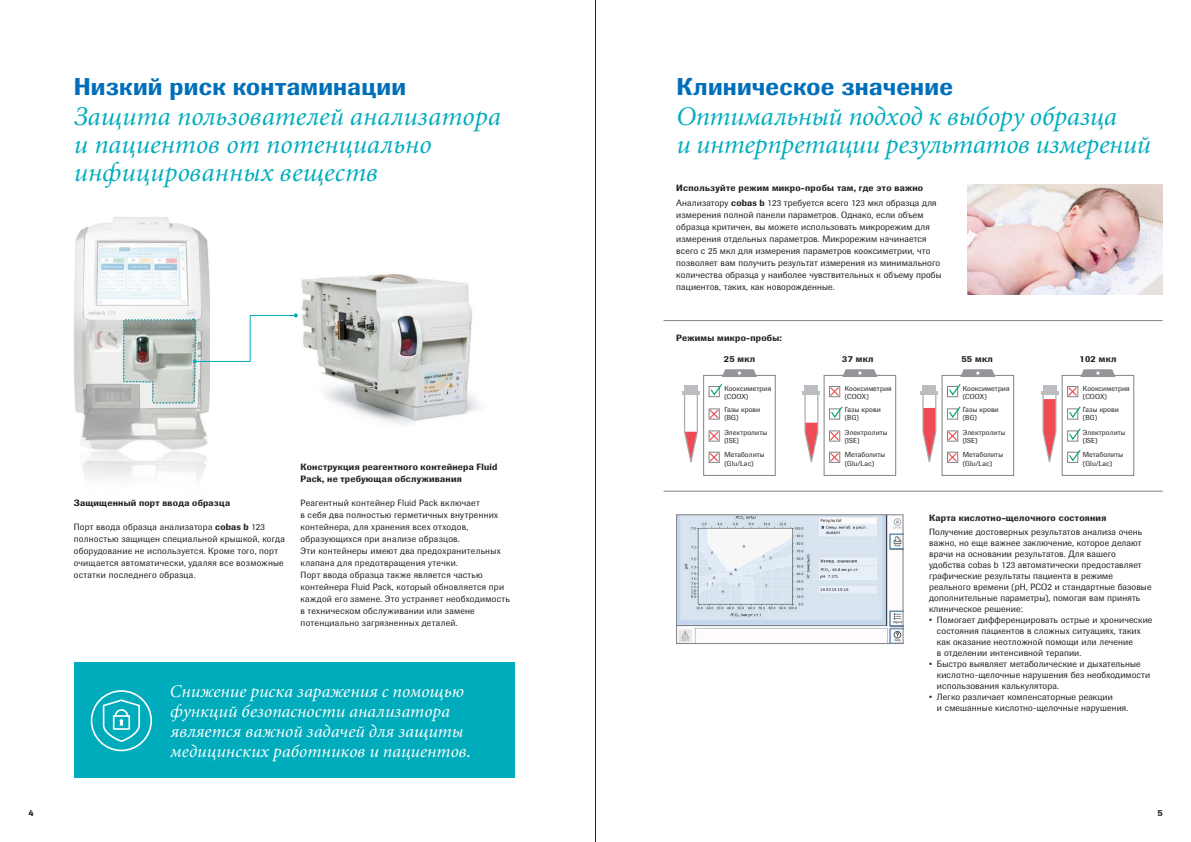
<style>
.page{position:relative;width:1191px;height:842px;background:#fff}
.page>*{position:absolute;margin:0;border:0;box-sizing:border-box;transform-origin:0 0}
.t1{font:italic 27px/28px "Minion Cyr";color:#00acbc}
.t2{font:500 24px "Imago Pro";letter-spacing:.01em;color:#006fba}
.t3{font:italic 18px/20px "Minion Cyr";letter-spacing:.005em;color:#fff}
.t4{font:9px/12px "Imago Pro";letter-spacing:.015em;color:#231f20}
.t5{font:500 9px/12px "Imago Pro";letter-spacing:.03em;color:#231f20}
.t6{font:7.2px/8.4px "Imago Pro";letter-spacing:.015em;color:#231f20}
.s1{font-weight:500}
.s2{font-weight:400}
</style>
<div class="page">
<div style="left:74px;top:662px;width:440px;height:116px;background:#00acbc"></div>
<div style="left:91px;top:690px;width:61px;height:61px;border:2px solid #fff;border-radius:50%"></div>
<svg style="left:102px;top:698px;width:39px;height:43px"></svg>
<img style="left:301px;top:281px;width:179px;height:132px">
<img style="left:74px;top:217px;width:135px;height:262px">
<svg style="left:193px;top:313px;width:105px;height:50px"></svg>
<svg style="left:361px;top:413px;width:105px;height:13px"></svg>
<svg style="left:301px;top:274px;width:143px;height:10px"></svg>
<div style="left:703px;top:375px;width:72px;height:101px;background:#fff;border:1px solid #808285"></div>
<svg style="left:722px;top:369px;width:35px;height:8px"></svg>
<div style="left:823px;top:375px;width:73px;height:101px;background:#fff;border:1px solid #808285"></div>
<svg style="left:842px;top:369px;width:35px;height:8px"></svg>
<div style="left:941px;top:375px;width:73px;height:101px;background:#fff;border:1px solid #808285"></div>
<svg style="left:960px;top:369px;width:35px;height:8px"></svg>
<div style="left:1061px;top:375px;width:73px;height:101px;background:#fff;border:1px solid #808285"></div>
<svg style="left:1080px;top:369px;width:35px;height:8px"></svg>
<img style="left:967px;top:184px;width:195px;height:111px">
<svg style="left:804px;top:395px;width:15px;height:68px"></svg>
<hr style="left:802px;top:391px;width:18px;height:4px;background:#bcbdc0">
<div style="left:804px;top:385px;width:14px;height:7px;background:#bcbdc0"></div>
<svg style="left:922px;top:395px;width:15px;height:68px"></svg>
<hr style="left:920px;top:391px;width:18px;height:4px;background:#bcbdc0">
<div style="left:922px;top:385px;width:14px;height:7px;background:#bcbdc0"></div>
<svg style="left:708px;top:408px;width:11px;height:12px"></svg>
<svg style="left:829px;top:386px;width:11px;height:11px"></svg>
<svg style="left:1067px;top:386px;width:11px;height:11px"></svg>
<svg style="left:708px;top:430px;width:11px;height:12px"></svg>
<svg style="left:829px;top:430px;width:11px;height:12px"></svg>
<svg style="left:947px;top:430px;width:11px;height:12px"></svg>
<svg style="left:708px;top:452px;width:11px;height:11px"></svg>
<svg style="left:829px;top:452px;width:11px;height:11px"></svg>
<svg style="left:947px;top:452px;width:11px;height:11px"></svg>
<svg style="left:709px;top:384px;width:14px;height:13px"></svg>
<div style="left:829px;top:408px;width:11px;height:12px;border:1px solid #808285"></div>
<svg style="left:830px;top:406px;width:13px;height:13px"></svg>
<div style="left:947px;top:408px;width:11px;height:12px;border:1px solid #808285"></div>
<svg style="left:948px;top:406px;width:13px;height:13px"></svg>
<div style="left:947px;top:386px;width:11px;height:11px;border:1px solid #808285"></div>
<svg style="left:948px;top:384px;width:13px;height:13px"></svg>
<div style="left:1067px;top:408px;width:11px;height:12px;border:1px solid #808285"></div>
<svg style="left:1068px;top:406px;width:13px;height:13px"></svg>
<div style="left:1067px;top:430px;width:11px;height:12px;border:1px solid #808285"></div>
<svg style="left:1068px;top:428px;width:13px;height:13px"></svg>
<div style="left:1067px;top:452px;width:11px;height:11px;border:1px solid #808285"></div>
<svg style="left:1068px;top:449px;width:13px;height:13px"></svg>
<svg style="left:684px;top:395px;width:14px;height:67px"></svg>
<hr style="left:682px;top:391px;width:18px;height:4px;background:#bcbdc0">
<div style="left:684px;top:385px;width:13px;height:7px;background:#bcbdc0"></div>
<svg style="left:1042px;top:395px;width:15px;height:68px"></svg>
<hr style="left:1040px;top:391px;width:18px;height:4px;background:#bcbdc0">
<div style="left:1042px;top:385px;width:14px;height:7px;background:#bcbdc0"></div>
<hr style="left:663px;top:320px;width:499px;height:1px;background:#808285">
<hr style="left:663px;top:491px;width:499px;height:1px;background:#808285">
<img style="left:678px;top:516px;width:223px;height:126px">
<div style="left:676px;top:514px;width:227px;height:130px;border:1px solid #808285"></div>
<hr style="left:595px;top:0;width:1px;height:842px;background:#231f20">
<h2 class="t2" style="left:74px;top:71px;width:334px">Низкий риск контаминации</h2>
<h1 class="t1" style="left:74px;top:102px;width:429px">Защита пользователей анализатора и пациентов от потенциально инфицированных веществ</h1>
<p class="t5" style="left:74px;top:497px;width:158px">Защищенный порт ввода образца</p>
<p class="t4" style="left:74px;top:521px;width:213px">Порт ввода образца анализатора <span class="s1">cobas b</span> 123 полностью защищен специальной крышкой, когда оборудование не используется. Кроме того, порт очищается автоматически, удаляя все возможные остатки последнего образца.</p>
<p class="t5" style="left:300px;top:461px;width:198px">Конструкция реагентного контейнера Fluid<br>Pack, не требующая обслуживания</p>
<p class="t4" style="left:300px;top:497px;width:211px">Реагентный контейнер Fluid Pack включает<br>в себя два полностью герметичных внутренних контейнера, для хранения всех отходов, образующихся при анализе образцов.<br>Эти контейнеры имеют два предохранительных клапана для предотвращения утечки.<br>Порт ввода образца также является частью контейнера Fluid Pack, который обновляется при каждой его замене. Это устраняет необходимость в техническом обслуживании или замене потенциально загрязненных деталей.</p>
<h3 class="t3" style="left:170px;top:681px;width:303px">Снижение риска заражения с помощью функций безопасности анализатора является важной задачей для защиты медицинских работников и пациентов.</h3>
<h2 class="t2" style="left:676px;top:71px;width:278px">Клиническое значение</h2>
<h1 class="t1" style="left:676px;top:102px;width:476px">Оптимальный подход к выбору образца<br>и интерпретации результатов измерений</h1>
<p class="t5" style="left:676px;top:180px;width:262px;line-height:14.8px">Используйте режим микро-пробы там, где это важно<br><span class="s2">Анализатору</span> cobas b <span class="s2">123 требуется всего 123 мкл образца для</span></p>
<p class="t4" style="left:676px;top:209px;width:267px">измерения полной панели параметров. Однако, если объем образца критичен, вы можете использовать микрорежим для измерения отдельных параметров. Микрорежим начинается всего с 25 мкл для измерения параметров кооксиметрии, что позволяет вам получить результат измерения из минимального количества образца у наиболее чувствительных к объему пробы пациентов, таких, как новорожденные.</p>
<p class="t5" style="left:676px;top:332px;width:107px">Режимы микро-пробы:</p>
<p class="t5" style="left:724px;top:353px;width:33px">25 мкл</p>
<p class="t5" style="left:842px;top:353px;width:33px">37 мкл</p>
<p class="t5" style="left:961px;top:353px;width:33px">55 мкл</p>
<p class="t5" style="left:1079px;top:353px;width:38px">102 мкл</p>
<p class="t6" style="left:724px;top:384px;width:48px">Кооксиметрия (COOX)</p>
<p class="t6" style="left:724px;top:405px;width:37px">Газы крови (BG)</p>
<p class="t6" style="left:724px;top:428px;width:44px">Электролиты (ISE)</p>
<p class="t6" style="left:724px;top:450px;width:42px">Метаболиты (Glu/Lac)</p>
<p class="t6" style="left:845px;top:384px;width:48px">Кооксиметрия (COOX)</p>
<p class="t6" style="left:845px;top:405px;width:37px">Газы крови (BG)</p>
<p class="t6" style="left:845px;top:428px;width:44px">Электролиты (ISE)</p>
<p class="t6" style="left:845px;top:450px;width:42px">Метаболиты (Glu/Lac)</p>
<p class="t6" style="left:962px;top:384px;width:48px">Кооксиметрия (COOX)</p>
<p class="t6" style="left:962px;top:405px;width:37px">Газы крови (BG)</p>
<p class="t6" style="left:962px;top:428px;width:44px">Электролиты (ISE)</p>
<p class="t6" style="left:962px;top:450px;width:42px">Метаболиты (Glu/Lac)</p>
<p class="t6" style="left:1082px;top:384px;width:48px">Кооксиметрия (COOX)</p>
<p class="t6" style="left:1082px;top:405px;width:37px">Газы крови (BG)</p>
<p class="t6" style="left:1082px;top:428px;width:44px">Электролиты (ISE)</p>
<p class="t6" style="left:1082px;top:450px;width:42px">Метаболиты (Glu/Lac)</p>
<p class="t5" style="left:929px;top:512px;width:179px">Карта кислотно-щелочного состояния</p>
<p class="t4" style="left:929px;top:526px;width:224px;line-height:11px">Получение достоверных результатов анализа очень важно, но еще важнее заключение, которое делают врачи на основании результатов. Для вашего удобства cobas b 123 автоматически предоставляет графические результаты пациента в режиме реального времени (pH, PCO2 и стандартные базовые дополнительные параметры), помогая вам принять клиническое решение:</p>
<p class="t4" style="left:937px;top:614px;width:217px;line-height:11px;text-indent:-8px">• Помогает дифференцировать острые и хронические состояния пациентов в сложных ситуациях, таких как оказание неотложной помощи или лечение<br>в отделении интенсивной терапии.</p>
<p class="t4" style="left:937px;top:658px;width:215px;line-height:11px;text-indent:-8px">• Быстро выявляет метаболические и дыхательные кислотно-щелочные нарушения без необходимости использования калькулятора.</p>
<p class="t4" style="left:937px;top:691px;width:193px;line-height:11px;text-indent:-8px">• Легко различает компенсаторные реакции<br>и смешанные кислотно-щелочные нарушения.</p>
<p class="t5" style="left:28px;top:807px;width:7px">4</p>
<p class="t5" style="left:1157px;top:807px;width:7px">5</p>
</div>
